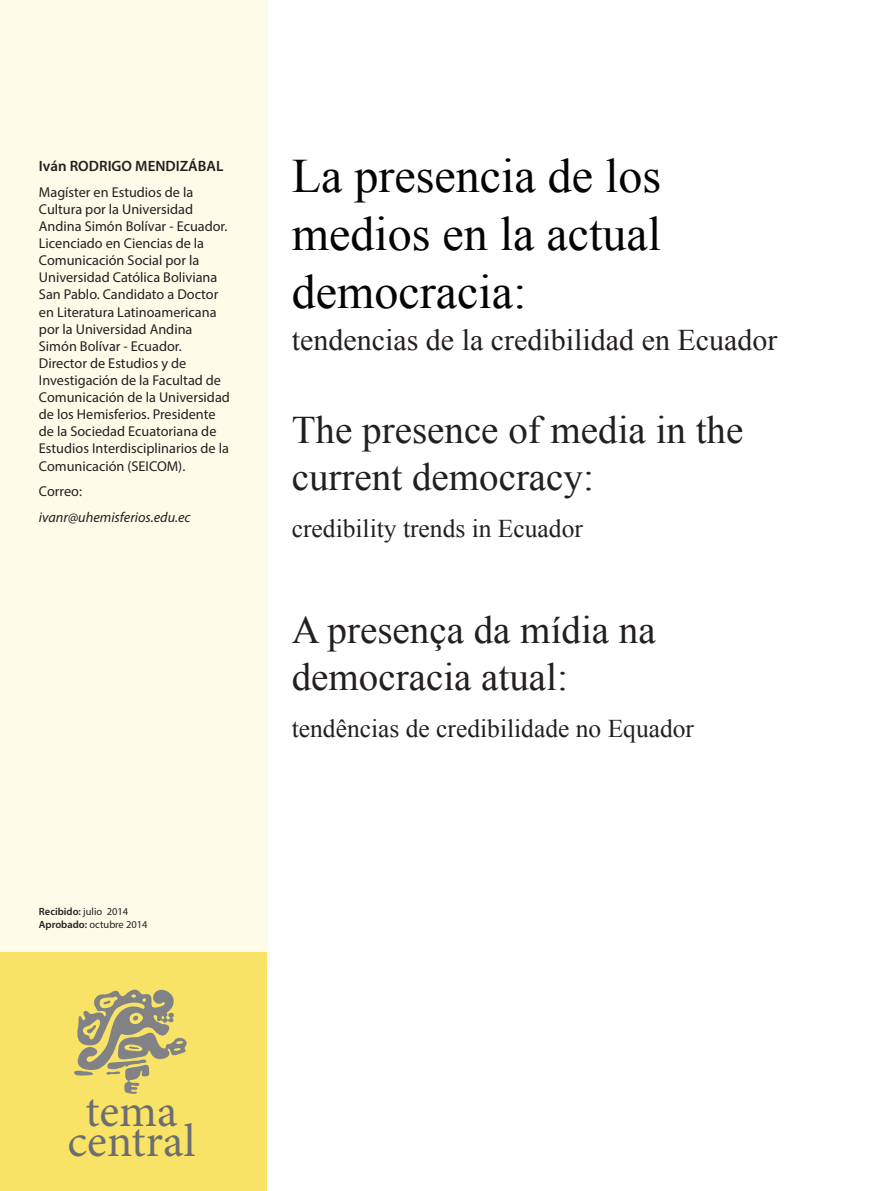
<style>
.page{position:relative;width:893px;height:1191px;background:#fff}
.page>*{position:absolute;margin:0;border:0;box-sizing:border-box;transform-origin:0 0}
.t1{font:48px/57.6px "Times New Roman";color:#040503;text-align:justify}
.t2{font:46.5px "Minion Pro";color:#6c6d70}
.t3{font:39px/46.8px "Times New Roman";color:#231f20}
.t4{font:30px "Times New Roman";color:#231f20}
.t5{font:25.5px "Times New Roman";color:#231f20}
.t6{font:600 15px "Myriad Pro";color:#231f20}
.t7{font:14.25px/17.1px "Myriad Pro";color:#231f20}
.t8{font:italic 14.25px "Myriad Pro";color:#231f20}
.t9{font:10.5px/12.6px "Myriad Pro";color:#231f20}
.s1{font-weight:600}
</style>
<div class="page">
<div style="left:0;top:0;width:267px;height:969px;background:#fefce9"></div>
<div style="left:0;top:952px;width:266px;height:239px;background:#f8e366"></div>
<svg style="left:74px;top:989px;width:113px;height:105px"></svg>
<p class="t6" style="left:39px;top:157px;width:186px">Iván RODRIGO MENDIZÁBAL</p>
<p class="t7" style="left:39px;top:183px;width:192px">Magíster en Estudios de la<br>Cultura por la Universidad<br>Andina Simón Bolívar - Ecuador.<br>Licenciado en Ciencias de la<br>Comunicación Social por la<br>Universidad Católica Boliviana<br>San Pablo. Candidato a Doctor en Literatura Latinoamericana por la Universidad Andina<br>Simón Bolívar - Ecuador.<br>Director de Estudios y de<br>Investigación de la Facultad de<br>Comunicación de la Universidad de los Hemisferios. Presidente de la Sociedad Ecuatoriana de<br>Estudios Interdisciplinarios de la<br>Comunicación (SEICOM).</p>
<p class="t7" style="left:39px;top:482px;width:45px">Correo:</p>
<p class="t8" style="left:39px;top:508px;width:153px">ivanr@uhemisferios.edu.ec</p>
<h1 class="t1" style="left:292px;top:147px;width:371px">La presencia de los medios en la actual democracia:</h1>
<h3 class="t4" style="left:292px;top:320px;width:487px">tendencias de la credibilidad en Ecuador</h3>
<h3 class="t3" style="left:292px;top:405px;width:453px">The presence of media in the current democracy:</h3>
<h3 class="t5" style="left:292px;top:511px;width:293px">credibility trends in Ecuador</h3>
<h3 class="t3" style="left:292px;top:606px;width:365px">A presença da mídia na democracia atual:</h3>
<h3 class="t5" style="left:292px;top:711px;width:404px">tendências de credibilidade no Equador</h3>
<p class="t9" style="left:39px;top:905px;width:110px"><span class="s1">Recibido:</span> julio 2014<br><span class="s1">Aprobado:</span> octubre 2014</p>
<h2 class="t2" style="left:86px;top:1080px;width:93px">tema</h2>
<h2 class="t2" style="left:68px;top:1110px;width:129px">central</h2>
</div>
